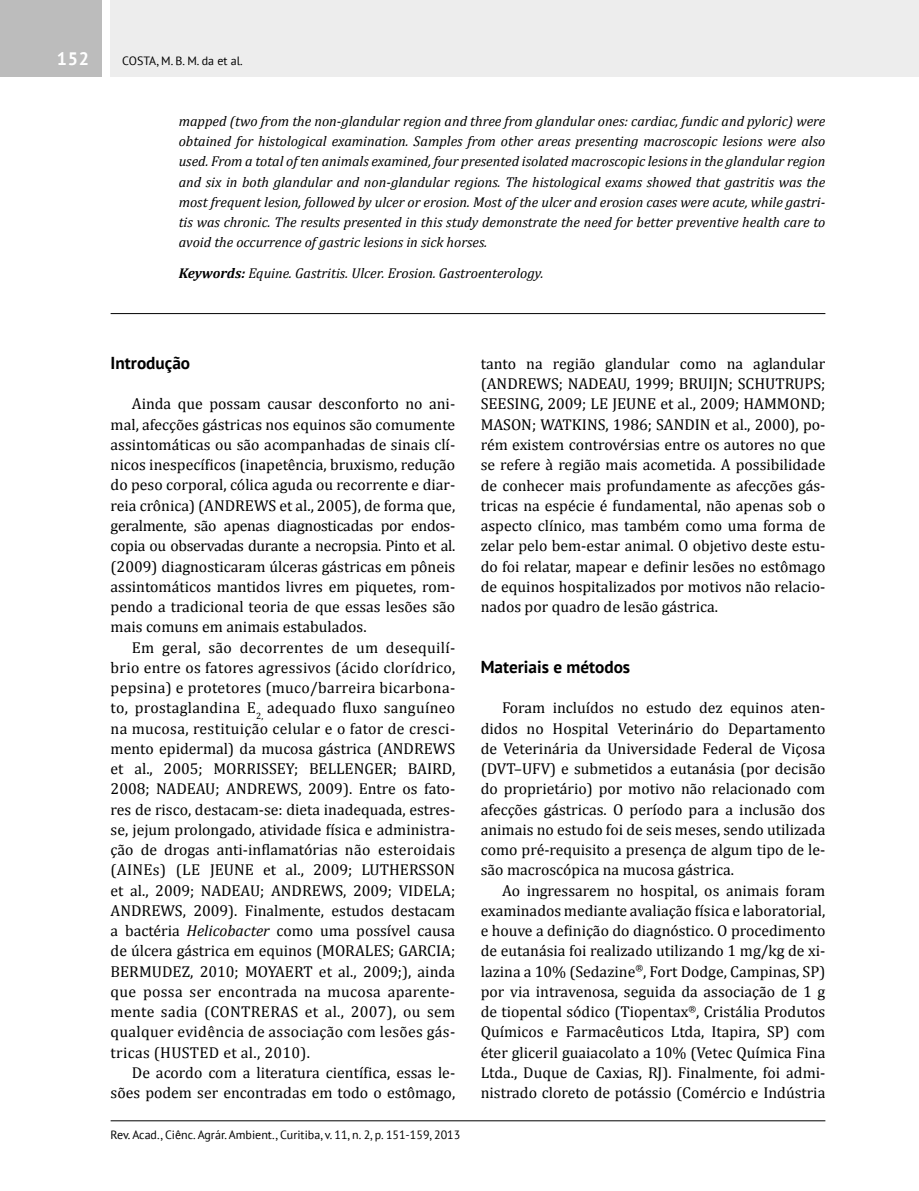
<style>
.page{position:relative;width:919px;height:1191px;background:#fff}
.page>*{position:absolute;margin:0;border:0;box-sizing:border-box;transform-origin:0 0}
.t1{font:700 18px "PT Sans";color:#fff}
.t2{font:700 17.25px "PT Sans";color:#000}
.t3{font:15.75px/20.2px "Cambria";color:#000;text-align:justify}
.t4{font:italic 14.25px/20.2px "Cambria";color:#000;text-align:justify}
.t5{font:12px "PT Sans";color:#000}
.s1{font-weight:700}
.s2{font-style:italic}
</style>
<div class="page">
<div style="left:111px;top:0;width:807px;height:77px;background:#ededed"></div>
<div style="left:0;top:0;width:102px;height:77px;background:#bcbcbc"></div>
<hr style="left:111px;top:1120px;width:714px;height:1px;background:#000">
<hr style="left:111px;top:313px;width:714px;height:1px;background:#000">
<p class="t1" style="left:57px;top:47px;width:34px">152</p>
<p class="t5" style="left:122px;top:53px;width:122px">COSTA, M. B. M. da et al.</p>
<p class="t4" style="left:179px;top:110px;width:648px">mapped (two from the non-glandular region and three from glandular ones: cardiac, fundic and pyloric) were obtained for histological examination. Samples from other areas presenting macroscopic lesions were also used. From a total of ten animals examined, four presented isolated macroscopic lesions in the glandular region and six in both glandular and non-glandular regions. The histological exams showed that gastritis was the most frequent lesion, followed by ulcer or erosion. Most of the ulcer and erosion cases were acute, while gastri&shy;tis was chronic. The results presented in this study demonstrate the need for better preventive health care to avoid the occurrence of gastric lesions in sick horses.</p>
<p class="t4" style="left:179px;top:262px;width:366px"><span class="s1">Keywords:</span> Equine. Gastritis. Ulcer. Erosion. Gastroenterology.</p>
<p class="t2" style="left:111px;top:351px;width:81px">Introdução</p>
<p class="t3" style="left:111px;top:394px;width:346px;text-indent:21px">Ainda que possam causar desconforto no ani&shy;mal, afecções gástricas nos equinos são comumente assintomáticas ou são acompanhadas de sinais clí&shy;nicos inespecíficos (inapetência, bruxismo, redução do peso corporal, cólica aguda ou recorrente e diar&shy;reia crônica) (ANDREWS et al., 2005), de forma que, geralmente, são apenas diagnosticadas por endos&shy;copia ou observadas durante a necropsia. Pinto et al. (2009) diagnosticaram úlceras gástricas em pôneis assintomáticos mantidos livres em piquetes, rom&shy;pendo a tradicional teoria de que essas lesões são mais comuns em animais estabulados.</p>
<p class="t3" style="left:111px;top:637px;width:346px;text-indent:21px">Em geral, são decorrentes de um desequilí&shy;brio entre os fatores agressivos (ácido clorídrico, pepsina) e protetores (muco/barreira bicarbona&shy;to, prostaglandina E<sub>2,</sub> adequado fluxo sanguíneo na mucosa, restituição celular e o fator de cresci&shy;mento epidermal) da mucosa gástrica (ANDREWS et al., 2005; MORRISSEY; BELLENGER; BAIRD, 2008; NADEAU; ANDREWS, 2009). Entre os fato&shy;res de risco, destacam-se: dieta inadequada, estres&shy;se, jejum prolongado, atividade física e administra&shy;ção de drogas anti-inflamatórias não esteroidais (AINEs) (LE JEUNE et al., 2009; LUTHERSSON et al., 2009; NADEAU; ANDREWS, 2009; VIDELA; ANDREWS, 2009). Finalmente, estudos destacam a bactéria <span class="s2">Helicobacter</span> como uma possível causa de úlcera gástrica em equinos (MORALES; GARCIA; BERMUDEZ, 2010; MOYAERT et al., 2009;), ainda que possa ser encontrada na mucosa aparente&shy;mente sadia (CONTRERAS et al., 2007), ou sem qualquer evidência de associação com lesões gás&shy;tricas (HUSTED et al., 2010).</p>
<p class="t3" style="left:111px;top:1062px;width:346px;text-align:right">De acordo com a literatura científica, essas le&shy;sões podem ser encontradas em todo o estômago,</p>
<p class="t5" style="left:111px;top:1126px;width:351px">Rev. Acad., Ciênc. Agrár. Ambient., Curitiba, v. 11, n. 2, p. 151-159, 2013</p>
<p class="t3" style="left:480px;top:353px;width:346px">tanto na região glandular como na aglandular (ANDREWS; NADEAU, 1999; BRUIJN; SCHUTRUPS; SEESING, 2009; LE JEUNE et al., 2009; HAMMOND; MASON; WATKINS, 1986; SANDIN et al., 2000), po&shy;rém existem controvérsias entre os autores no que se refere à região mais acometida. A possibilidade de conhecer mais profundamente as afecções gás&shy;tricas na espécie é fundamental, não apenas sob o aspecto clínico, mas também como uma forma de zelar pelo bem-estar animal. O objetivo deste estu&shy;do foi relatar, mapear e definir lesões no estômago de equinos hospitalizados por motivos não relacio&shy;nados por quadro de lesão gástrica.</p>
<p class="t2" style="left:480px;top:655px;width:151px">Materiais e métodos</p>
<p class="t3" style="left:480px;top:697px;width:346px;text-indent:21px">Foram incluídos no estudo dez equinos aten&shy;didos no Hospital Veterinário do Departamento de Veterinária da Universidade Federal de Viçosa (DVT–UFV) e submetidos a eutanásia (por decisão do proprietário) por motivo não relacionado com afecções gástricas. O período para a inclusão dos animais no estudo foi de seis meses, sendo utilizada como pré-requisito a presença de algum tipo de le&shy;são macroscópica na mucosa gástrica.</p>
<p class="t3" style="left:480px;top:880px;width:346px;text-indent:21px">Ao ingressarem no hospital, os animais foram examinados mediante avaliação física e laboratorial, e houve a definição do diagnóstico. O procedimento de eutanásia foi realizado utilizando 1 mg/kg de xi&shy;lazina a 10% (Sedazine<sup>®</sup>, Fort Dodge, Campinas, SP) por via intravenosa, seguida da associação de 1 g de tiopental sódico (Tiopentax<sup>®</sup>, Cristália Produtos Químicos e Farmacêuticos Ltda, Itapira, SP) com éter gliceril guaiacolato a 10% (Vetec Química Fina Ltda., Duque de Caxias, RJ). Finalmente, foi admi&shy;nistrado cloreto de potássio (Comércio e Indústria</p>
</div>
